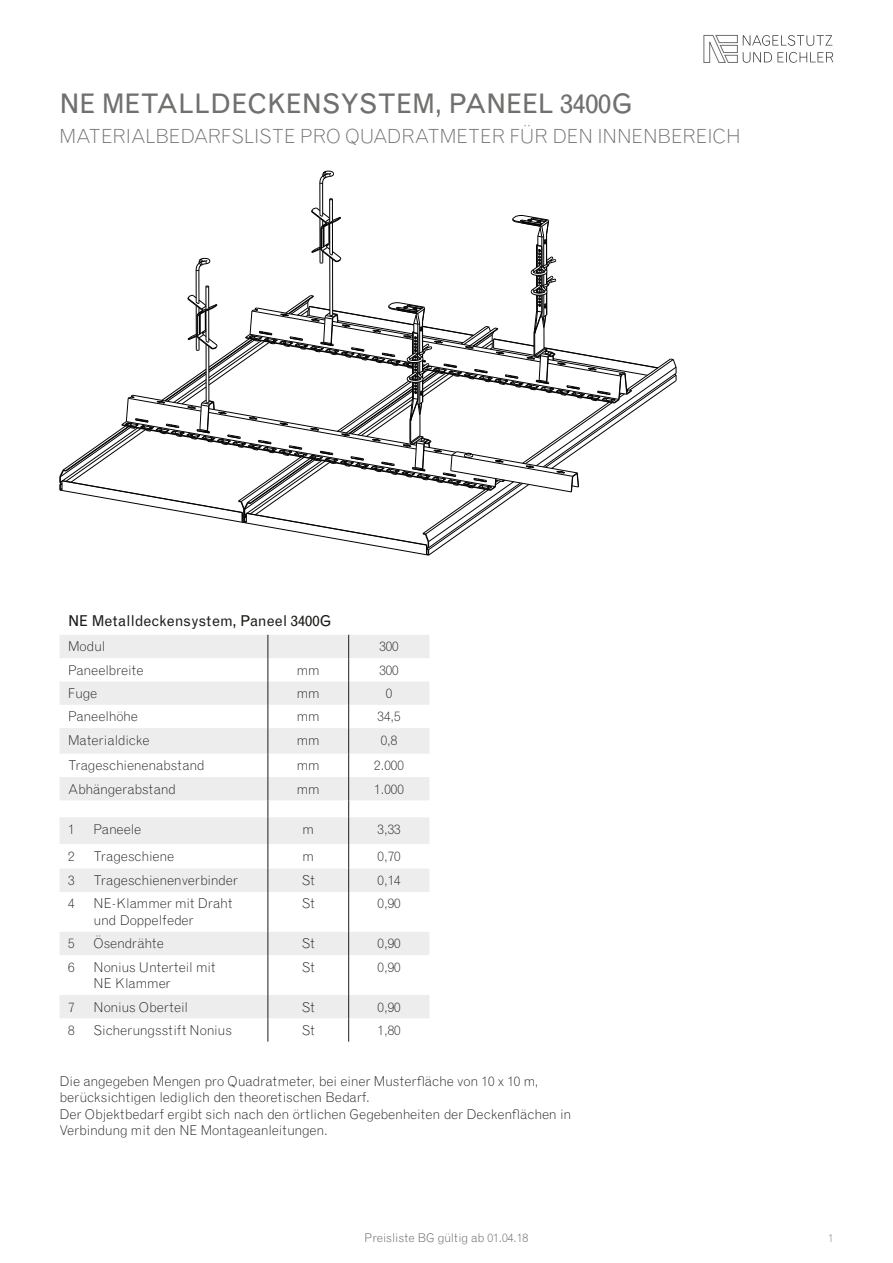
<style>
.page{position:relative;width:893px;height:1263px;background:#fff}
.page>*{position:absolute;margin:0;border:0;box-sizing:border-box;transform-origin:0 0}
.t1{font:27px "Grotesque MT Std";letter-spacing:-.005em;color:#70706f}
.t2{font:300 19.5px "Grotesque MT Std";letter-spacing:-.005em;color:#70706f}
.t3{font:15px "Grotesque MT Std";color:#1d1d1b}
.t4{font:300 13.5px/16.5px "Grotesque MT Std";letter-spacing:-.015em;color:#1d1d1b}
.t5{font:300 12px "Grotesque MT Std";color:#575756}
.t6{font:300 11.25px "Grotesque MT Std";color:#70706f}
</style>
<div class="page">
<svg style="left:703px;top:35px;width:130px;height:28px"></svg>
<svg style="left:60px;top:635px;width:369px;height:383px;fill:#f3f3f3"></svg>
<hr style="left:268px;top:892px;width:1px;height:40px;background:#1d1d1b">
<svg style="left:268px;top:932px;width:1px;height:23px"></svg>
<hr style="left:268px;top:955px;width:1px;height:40px;background:#1d1d1b">
<svg style="left:268px;top:995px;width:1px;height:47px"></svg>
<svg style="left:268px;top:635px;width:1px;height:257px"></svg>
<svg style="left:348px;top:635px;width:1px;height:257px"></svg>
<hr style="left:348px;top:892px;width:1px;height:40px;background:#1d1d1b">
<svg style="left:348px;top:932px;width:1px;height:23px"></svg>
<hr style="left:348px;top:955px;width:1px;height:40px;background:#1d1d1b">
<svg style="left:348px;top:995px;width:1px;height:47px"></svg>
<hr style="left:322px;top:183px;width:1px;height:33px;background:#020203">
<hr style="left:320px;top:183px;width:1px;height:31px;background:#020203">
<svg style="left:320px;top:171px;width:14px;height:13px"></svg>
<svg style="left:60px;top:199px;width:617px;height:356px"></svg>
<h1 class="t1" style="left:60px;top:88px;width:575px">NE METALLDECKENSYSTEM, PANEEL 3400G</h1>
<h2 class="t2" style="left:60px;top:124px;width:683px">MATERIALBEDARFSLISTE PRO QUADRATMETER FÜR DEN INNENBEREICH</h2>
<p class="t3" style="left:68px;top:612px;width:265px">NE Metalldeckensystem, Paneel 3400G</p>
<p class="t4" style="left:68px;top:638px;width:39px">Modul</p>
<p class="t4" style="left:379px;top:638px;width:21px">300</p>
<p class="t4" style="left:68px;top:662px;width:77px">Paneelbreite</p>
<p class="t4" style="left:297px;top:662px;width:25px">mm</p>
<p class="t4" style="left:379px;top:662px;width:21px">300</p>
<p class="t4" style="left:68px;top:685px;width:31px">Fuge</p>
<p class="t4" style="left:297px;top:685px;width:25px">mm</p>
<p class="t4" style="left:386px;top:685px;width:8px">0</p>
<p class="t4" style="left:68px;top:708px;width:71px">Paneelhöhe</p>
<p class="t4" style="left:297px;top:708px;width:25px">mm</p>
<p class="t4" style="left:378px;top:708px;width:25px">34,5</p>
<p class="t4" style="left:68px;top:732px;width:83px">Materialdicke</p>
<p class="t4" style="left:297px;top:732px;width:25px">mm</p>
<p class="t4" style="left:381px;top:732px;width:18px">0,8</p>
<p class="t4" style="left:68px;top:757px;width:138px">Trageschienenabstand</p>
<p class="t4" style="left:297px;top:757px;width:25px">mm</p>
<p class="t4" style="left:374px;top:757px;width:31px">2.000</p>
<p class="t4" style="left:68px;top:780px;width:110px">Abhängerabstand</p>
<p class="t4" style="left:297px;top:780px;width:25px">mm</p>
<p class="t4" style="left:374px;top:780px;width:31px">1.000</p>
<p class="t4" style="left:68px;top:821px;width:8px">1</p>
<p class="t4" style="left:94px;top:821px;width:49px">Paneele</p>
<p class="t4" style="left:302px;top:821px;width:13px">m</p>
<p class="t4" style="left:378px;top:821px;width:25px">3,33</p>
<p class="t4" style="left:68px;top:847px;width:8px">2</p>
<p class="t4" style="left:94px;top:847px;width:82px">Trageschiene</p>
<p class="t4" style="left:302px;top:847px;width:13px">m</p>
<p class="t4" style="left:378px;top:847px;width:25px">0,70</p>
<p class="t4" style="left:68px;top:872px;width:8px">3</p>
<p class="t4" style="left:94px;top:872px;width:146px">Trageschienenverbinder</p>
<p class="t4" style="left:302px;top:872px;width:15px">St</p>
<p class="t4" style="left:378px;top:872px;width:25px">0,14</p>
<p class="t4" style="left:68px;top:895px;width:8px">4</p>
<p class="t4" style="left:94px;top:895px;width:140px">NE-Klammer mit Draht und Doppelfeder</p>
<p class="t4" style="left:302px;top:895px;width:15px">St</p>
<p class="t4" style="left:378px;top:895px;width:25px">0,90</p>
<p class="t4" style="left:68px;top:935px;width:8px">5</p>
<p class="t4" style="left:94px;top:935px;width:72px">Ösendrähte</p>
<p class="t4" style="left:302px;top:935px;width:15px">St</p>
<p class="t4" style="left:378px;top:935px;width:25px">0,90</p>
<p class="t4" style="left:68px;top:959px;width:8px">6</p>
<p class="t4" style="left:94px;top:959px;width:124px">Nonius Unterteil mit<br>NE Klammer</p>
<p class="t4" style="left:302px;top:959px;width:15px">St</p>
<p class="t4" style="left:378px;top:959px;width:25px">0,90</p>
<p class="t4" style="left:68px;top:998px;width:8px">7</p>
<p class="t4" style="left:94px;top:998px;width:96px">Nonius Oberteil</p>
<p class="t4" style="left:302px;top:998px;width:15px">St</p>
<p class="t4" style="left:378px;top:998px;width:25px">0,90</p>
<p class="t4" style="left:68px;top:1022px;width:8px">8</p>
<p class="t4" style="left:94px;top:1022px;width:140px">Sicherungsstift Nonius</p>
<p class="t4" style="left:302px;top:1022px;width:15px">St</p>
<p class="t4" style="left:378px;top:1022px;width:25px">1,80</p>
<p class="t4" style="left:60px;top:1072px;width:513px">Die angegeben Mengen pro Quadratmeter, bei einer Musterfläche von 10 x 10 m, berücksichtigen lediglich den theoretischen Bedarf.<br>Der Objektbedarf ergibt sich nach den örtlichen Gegebenheiten der Deckenflächen in Verbindung mit den NE Montageanleitungen.</p>
<p class="t5" style="left:365px;top:1230px;width:165px">Preisliste BG gültig ab 01.04.18</p>
<p class="t6" style="left:828px;top:1231px;width:7px">1</p>
</div>
